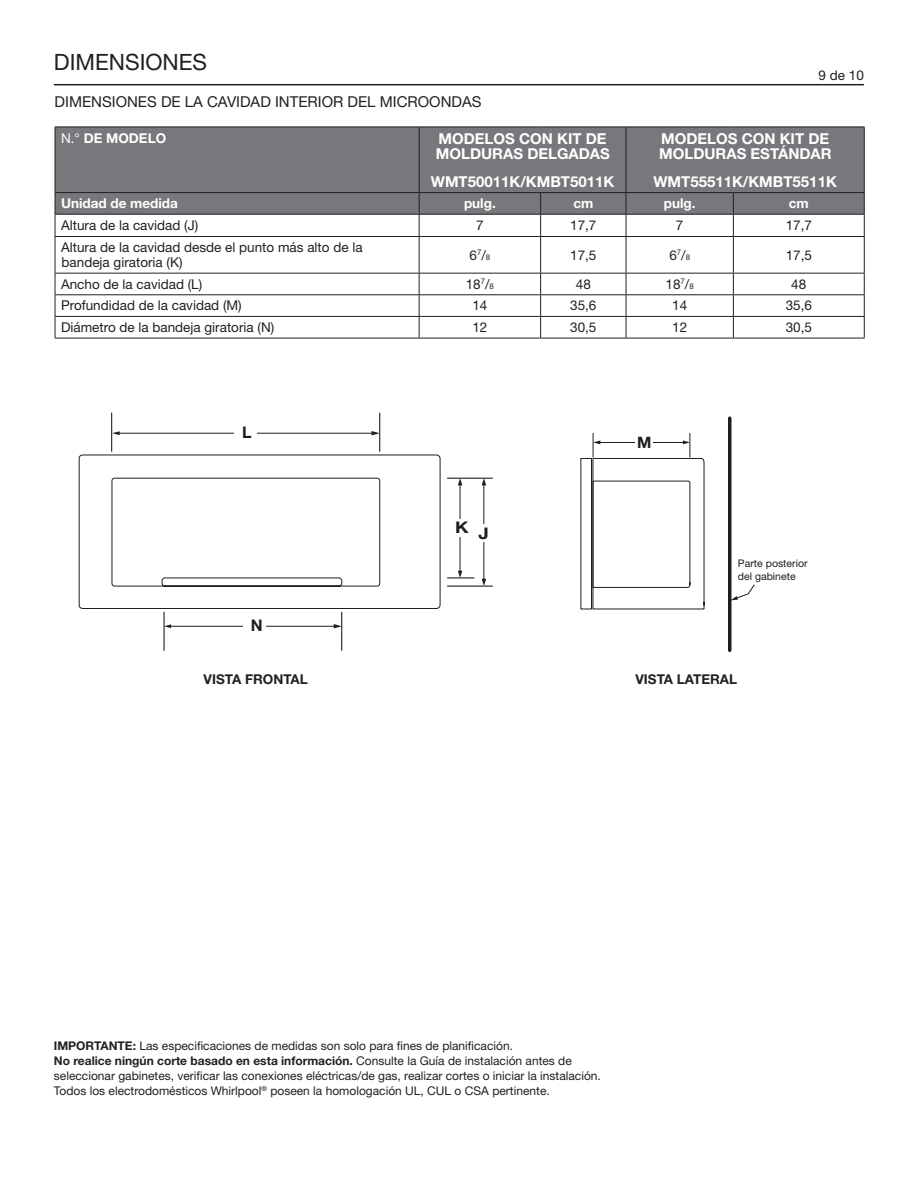
<style>
.page{position:relative;width:918px;height:1188px;background:#fff}
.page>*{position:absolute;margin:0;border:0;box-sizing:border-box;transform-origin:0 0}
.t1{font:22.5px "Helvetica Neue LT Std";color:#231f20}
.t2{font:700 16.05px "Helvetica Neue LT Std";color:#211d1e}
.t3{font:700 16.05px "Helvetica Neue LT Std";color:#211d1e;scale:1.16 1}
.t4{font:700 15.75px "Helvetica Neue LT Std";color:#211d1e}
._1_Heading_3_Plus{font:700 15px/15px "Helvetica Neue LT Std";color:#fff}
.t5{font:15px "Helvetica Neue LT Std";color:#231f20}
._2_Body{font:13.5px/15px "Helvetica Neue LT Std";color:#231f20}
._2_Body_Bold{font:700 13.5px "Helvetica Neue LT Std";color:#fff}
.t6{font:700 13.5px "Helvetica Neue LT Std";color:#231f20}
.t7{font:12px/15px "Helvetica Neue LT Std";color:#231f20}
.t8{font:10.5px/12.6px "Helvetica Neue";color:#211d1e}
.s1{font-weight:400}
.s2{font-size:7.8px}
.s3{font-weight:700}
</style>
<div class="page">
<hr style="left:54px;top:84px;width:810px;height:1px;background:#231f20">
<div style="left:56px;top:128px;width:808px;height:86px;background:#76787b"></div>
<hr style="left:55px;top:127px;width:364px;height:1px;background:#231f20">
<hr style="left:419px;top:127px;width:122px;height:1px;background:#231f20">
<hr style="left:419px;top:127px;width:1px;height:65px;background:#231f20">
<hr style="left:541px;top:127px;width:85px;height:1px;background:#231f20">
<hr style="left:626px;top:127px;width:107px;height:1px;background:#231f20">
<hr style="left:626px;top:127px;width:1px;height:65px;background:#231f20">
<hr style="left:733px;top:127px;width:132px;height:1px;background:#231f20">
<hr style="left:864px;top:127px;width:1px;height:65px;background:#231f20">
<hr style="left:55px;top:192px;width:364px;height:1px;background:#231f20">
<hr style="left:419px;top:192px;width:122px;height:1px;background:#231f20">
<hr style="left:541px;top:192px;width:85px;height:1px;background:#231f20">
<hr style="left:626px;top:192px;width:107px;height:1px;background:#231f20">
<hr style="left:733px;top:192px;width:132px;height:1px;background:#231f20">
<hr style="left:55px;top:214px;width:364px;height:1px;background:#231f20">
<hr style="left:419px;top:214px;width:122px;height:1px;background:#231f20">
<svg style="left:419px;top:193px;width:1px;height:43px"></svg>
<hr style="left:541px;top:214px;width:85px;height:1px;background:#231f20">
<svg style="left:540px;top:193px;width:1px;height:43px"></svg>
<hr style="left:626px;top:214px;width:107px;height:1px;background:#231f20">
<svg style="left:626px;top:193px;width:1px;height:43px"></svg>
<hr style="left:733px;top:214px;width:132px;height:1px;background:#231f20">
<svg style="left:733px;top:193px;width:1px;height:43px"></svg>
<svg style="left:864px;top:193px;width:1px;height:43px"></svg>
<hr style="left:55px;top:236px;width:364px;height:1px;background:#231f20">
<hr style="left:419px;top:236px;width:122px;height:1px;background:#231f20">
<hr style="left:419px;top:237px;width:1px;height:36px;background:#231f20">
<hr style="left:541px;top:236px;width:85px;height:1px;background:#231f20">
<hr style="left:540px;top:237px;width:1px;height:36px;background:#231f20">
<hr style="left:626px;top:236px;width:107px;height:1px;background:#231f20">
<hr style="left:626px;top:237px;width:1px;height:36px;background:#231f20">
<hr style="left:733px;top:236px;width:132px;height:1px;background:#231f20">
<hr style="left:733px;top:237px;width:1px;height:36px;background:#231f20">
<hr style="left:864px;top:237px;width:1px;height:36px;background:#231f20">
<hr style="left:55px;top:273px;width:364px;height:1px;background:#231f20">
<hr style="left:419px;top:273px;width:122px;height:1px;background:#231f20">
<hr style="left:541px;top:273px;width:85px;height:1px;background:#231f20">
<hr style="left:626px;top:273px;width:107px;height:1px;background:#231f20">
<hr style="left:733px;top:273px;width:132px;height:1px;background:#231f20">
<hr style="left:55px;top:294px;width:364px;height:1px;background:#231f20">
<hr style="left:419px;top:294px;width:122px;height:1px;background:#231f20">
<hr style="left:541px;top:294px;width:85px;height:1px;background:#231f20">
<hr style="left:626px;top:294px;width:107px;height:1px;background:#231f20">
<hr style="left:733px;top:294px;width:132px;height:1px;background:#231f20">
<hr style="left:55px;top:316px;width:364px;height:1px;background:#231f20">
<hr style="left:419px;top:316px;width:122px;height:1px;background:#231f20">
<svg style="left:419px;top:274px;width:1px;height:64px"></svg>
<hr style="left:541px;top:316px;width:85px;height:1px;background:#231f20">
<svg style="left:540px;top:274px;width:1px;height:64px"></svg>
<hr style="left:626px;top:316px;width:107px;height:1px;background:#231f20">
<svg style="left:626px;top:274px;width:1px;height:64px"></svg>
<hr style="left:733px;top:316px;width:132px;height:1px;background:#231f20">
<svg style="left:733px;top:274px;width:1px;height:64px"></svg>
<svg style="left:864px;top:274px;width:1px;height:64px"></svg>
<hr style="left:55px;top:338px;width:364px;height:1px;background:#231f20">
<hr style="left:419px;top:338px;width:122px;height:1px;background:#231f20">
<hr style="left:541px;top:338px;width:85px;height:1px;background:#231f20">
<hr style="left:626px;top:338px;width:107px;height:1px;background:#231f20">
<hr style="left:733px;top:338px;width:132px;height:1px;background:#231f20">
<svg style="left:55px;top:193px;width:1px;height:43px"></svg>
<hr style="left:55px;top:237px;width:1px;height:36px;background:#231f20">
<svg style="left:55px;top:274px;width:1px;height:64px"></svg>
<hr style="left:55px;top:127px;width:1px;height:65px;background:#231f20">
<svg style="left:79px;top:454px;width:362px;height:155px"></svg>
<hr style="left:111px;top:413px;width:1px;height:38px;background:#040503">
<hr style="left:379px;top:413px;width:1px;height:38px;background:#040503">
<svg style="left:112px;top:431px;width:8px;height:4px"></svg>
<svg style="left:371px;top:431px;width:9px;height:4px"></svg>
<hr style="left:120px;top:433px;width:252px;height:1px;background:#211d1e">
<div style="left:235px;top:419px;width:22px;height:26px;background:#fff"></div>
<hr style="left:447px;top:478px;width:45px;height:1px;background:#040503">
<hr style="left:447px;top:586px;width:45px;height:1px;background:#040503">
<hr style="left:460px;top:484px;width:1px;height:87px;background:#211d1e">
<svg style="left:458px;top:478px;width:4px;height:7px"></svg>
<svg style="left:447px;top:571px;width:27px;height:7px"></svg>
<div style="left:450px;top:519px;width:20px;height:17px;background:#fff"></div>
<hr style="left:483px;top:485px;width:1px;height:97px;background:#211d1e">
<svg style="left:482px;top:478px;width:4px;height:7px"></svg>
<svg style="left:482px;top:579px;width:4px;height:7px"></svg>
<div style="left:473px;top:524px;width:21px;height:18px;background:#fff"></div>
<hr style="left:164px;top:612px;width:1px;height:38px;background:#040503">
<hr style="left:341px;top:612px;width:1px;height:38px;background:#040503">
<hr style="left:170px;top:626px;width:167px;height:1px;background:#211d1e">
<svg style="left:164px;top:624px;width:7px;height:4px"></svg>
<svg style="left:334px;top:624px;width:8px;height:4px"></svg>
<div style="left:243px;top:612px;width:23px;height:26px;background:#fff"></div>
<svg style="left:580px;top:432px;width:125px;height:178px"></svg>
<svg style="left:728px;top:418px;width:4px;height:232px"></svg>
<svg style="left:731px;top:584px;width:24px;height:16px"></svg>
<h1 class="t1" style="left:54px;top:49px;width:155px">DIMENSIONES</h1>
<p class="t5" style="left:55px;top:93px;width:428px">DIMENSIONES DE LA CAVIDAD INTERIOR DEL MICROONDAS</p>
<p class="_2_Body_Bold" style="left:61px;top:129px;width:107px"><span class="s1">N.°</span> DE MODELO</p>
<p class="_1_Heading_3_Plus" style="left:436px;top:130px;width:175px">MODELOS CON KIT DE<br>MOLDURAS DELGADAS</p>
<p class="_1_Heading_3_Plus" style="left:431px;top:173px;width:185px">WMT50011K/KMBT5011K</p>
<p class="_2_Body" style="left:819px;top:68px;width:47px">9 de 10</p>
<p class="_1_Heading_3_Plus" style="left:659px;top:130px;width:174px">MODELOS CON KIT DE<br>MOLDURAS ESTÁNDAR</p>
<p class="_1_Heading_3_Plus" style="left:653px;top:173px;width:185px">WMT55511K/KMBT5511K</p>
<p class="_2_Body_Bold" style="left:61px;top:195px;width:118px">Unidad de medida</p>
<p class="_2_Body_Bold" style="left:464px;top:195px;width:33px">pulg.</p>
<p class="_2_Body_Bold" style="left:573px;top:195px;width:21px">cm</p>
<p class="_2_Body_Bold" style="left:664px;top:195px;width:33px">pulg.</p>
<p class="_2_Body_Bold" style="left:789px;top:195px;width:21px">cm</p>
<p class="_2_Body" style="left:61px;top:217px;width:139px">Altura de la cavidad (J)</p>
<p class="_2_Body" style="left:476px;top:218px;width:9px">7</p>
<p class="_2_Body" style="left:570px;top:218px;width:28px">17,7</p>
<p class="_2_Body" style="left:676px;top:218px;width:9px">7</p>
<p class="_2_Body" style="left:786px;top:218px;width:28px">17,7</p>
<p class="_2_Body" style="left:61px;top:240px;width:303px">Altura de la cavidad desde el punto más alto de la bandeja giratoria (K)</p>
<p class="_2_Body" style="left:470px;top:247px;width:22px">6<sup>7</sup>/<span class="s2">8</span></p>
<p class="_2_Body" style="left:570px;top:247px;width:28px">17,5</p>
<p class="_2_Body" style="left:669px;top:247px;width:22px">6<sup>7</sup>/<span class="s2">8</span></p>
<p class="_2_Body" style="left:786px;top:247px;width:28px">17,5</p>
<p class="_2_Body" style="left:61px;top:276px;width:143px">Ancho de la cavidad (L)</p>
<p class="_2_Body" style="left:466px;top:276px;width:30px">18<sup>7</sup>/<span class="s2">8</span></p>
<p class="_2_Body" style="left:576px;top:276px;width:17px">48</p>
<p class="_2_Body" style="left:666px;top:276px;width:30px">18<sup>7</sup>/<span class="s2">8</span></p>
<p class="_2_Body" style="left:791px;top:276px;width:17px">48</p>
<p class="_2_Body" style="left:61px;top:298px;width:182px">Profundidad de la cavidad (M)</p>
<p class="_2_Body" style="left:472px;top:298px;width:17px">14</p>
<p class="_2_Body" style="left:570px;top:298px;width:28px">35,6</p>
<p class="_2_Body" style="left:672px;top:298px;width:17px">14</p>
<p class="_2_Body" style="left:786px;top:298px;width:28px">35,6</p>
<p class="_2_Body" style="left:61px;top:320px;width:215px">Diámetro de la bandeja giratoria (N)</p>
<p class="_2_Body" style="left:472px;top:320px;width:17px">12</p>
<p class="_2_Body" style="left:570px;top:320px;width:28px">30,5</p>
<p class="_2_Body" style="left:672px;top:320px;width:17px">12</p>
<p class="_2_Body" style="left:786px;top:320px;width:28px">30,5</p>
<p class="t2" style="left:242px;top:422px;width:11px">L</p>
<p class="t2" style="left:251px;top:616px;width:13px">N</p>
<p class="t3" style="left:455px;top:520px;width:31px">K J</p>
<p class="t4" style="left:637px;top:432px;width:16px">M</p>
<p class="t8" style="left:738px;top:557px;width:71px">Parte posterior del gabinete</p>
<p class="t6" style="left:204px;top:671px;width:106px">VISTA FRONTAL</p>
<p class="t6" style="left:635px;top:671px;width:103px">VISTA LATERAL</p>
<p class="t7" style="left:54px;top:1039px;width:549px"><span class="s3">IMPORTANTE:</span> Las especificaciones de medidas son solo para fines de planificación.<br><span class="s3">No realice ningún corte basado en esta información.</span> Consulte la Guía de instalación antes de seleccionar gabinetes, verificar las conexiones eléctricas/de gas, realizar cortes o iniciar la instalación.<br>Todos los electrodomésticos Whirlpool<sup>®</sup> poseen la homologación UL, CUL o CSA pertinente.</p>
</div>
